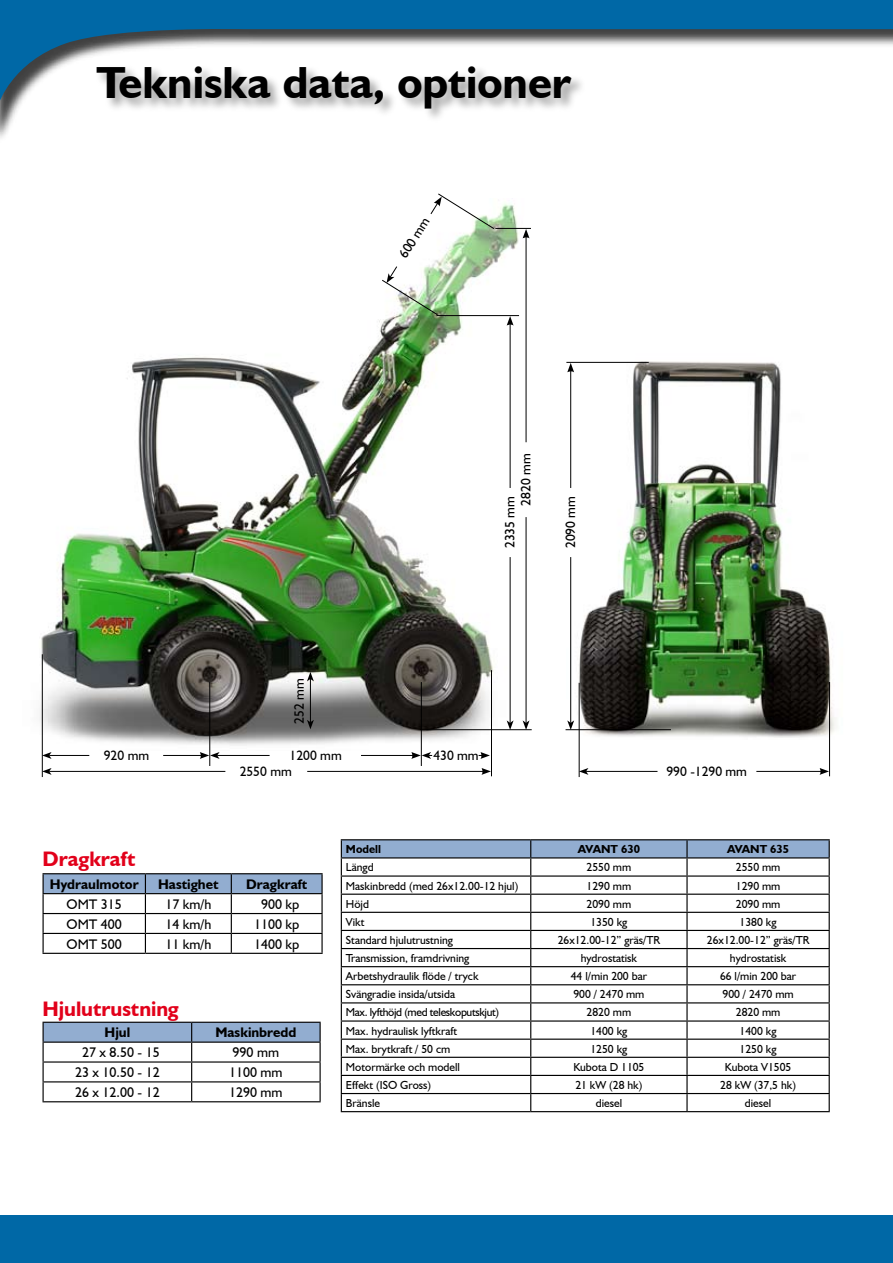
<style>
.page{position:relative;width:893px;height:1263px;background:#fff}
.page>*{position:absolute;margin:0;border:0;box-sizing:border-box;transform-origin:0 0}
.t1{font:700 45px "Humanist 521 BT";color:#000}
.t2{font:700 21px "Humanist 521 BT";color:#e2001a}
.t3{font:13.95px "Humanist 521 BT";color:#000}
.t4{font:700 13.95px "Humanist 521 BT";color:#000}
.t5{font:13.5px "Humanist 521 BT";color:#000}
.t6{font:11.55px "Humanist 521 BT";color:#000}
.t7{font:11.55px "Humanist 521 BT";letter-spacing:-.03em;color:#000}
.t8{font:700 11.55px "Humanist 521 BT";color:#000}
</style>
<div class="page">
<img style="left:39px;top:203px;width:487px;height:547px">
<div style="left:0;top:1215px;width:893px;height:48px;background:#0068a6"></div>
<hr style="left:341px;top:839px;width:190px;height:1px;background:#000">
<hr style="left:531px;top:839px;width:156px;height:1px;background:#000">
<hr style="left:687px;top:839px;width:143px;height:1px;background:#000">
<svg style="left:341px;top:840px;width:489px;height:271px"></svg>
<hr style="left:341px;top:1111px;width:190px;height:1px;background:#000">
<hr style="left:531px;top:1111px;width:156px;height:1px;background:#000">
<hr style="left:687px;top:1111px;width:143px;height:1px;background:#000">
<hr style="left:43px;top:873px;width:102px;height:1px;background:#000">
<hr style="left:145px;top:873px;width:86px;height:1px;background:#000">
<hr style="left:231px;top:873px;width:92px;height:1px;background:#000">
<svg style="left:43px;top:874px;width:280px;height:79px"></svg>
<hr style="left:43px;top:953px;width:102px;height:1px;background:#000">
<hr style="left:145px;top:953px;width:86px;height:1px;background:#000">
<hr style="left:231px;top:953px;width:92px;height:1px;background:#000">
<svg style="left:43px;top:1022px;width:278px;height:79px"></svg>
<hr style="left:43px;top:1101px;width:149px;height:1px;background:#000">
<hr style="left:192px;top:1101px;width:129px;height:1px;background:#000">
<img style="left:567px;top:361px;width:268px;height:378px">
<hr style="left:579px;top:683px;width:1px;height:94px;background:#000">
<hr style="left:829px;top:682px;width:1px;height:94px;background:#000">
<hr style="left:586px;top:771px;width:71px;height:1px;background:#000">
<svg style="left:579px;top:768px;width:9px;height:7px"></svg>
<hr style="left:756px;top:771px;width:66px;height:1px;background:#000">
<svg style="left:819px;top:768px;width:10px;height:7px"></svg>
<hr style="left:42px;top:654px;width:1px;height:123px;background:#000">
<hr style="left:491px;top:670px;width:1px;height:106px;background:#000">
<hr style="left:49px;top:771px;width:176px;height:1px;background:#000">
<svg style="left:42px;top:768px;width:10px;height:7px"></svg>
<hr style="left:307px;top:771px;width:177px;height:1px;background:#000">
<svg style="left:481px;top:768px;width:10px;height:7px"></svg>
<hr style="left:49px;top:755px;width:40px;height:1px;background:#000">
<svg style="left:42px;top:752px;width:10px;height:7px"></svg>
<hr style="left:163px;top:755px;width:39px;height:1px;background:#000">
<hr style="left:209px;top:682px;width:1px;height:84px;background:#000">
<hr style="left:421px;top:682px;width:1px;height:84px;background:#000">
<hr style="left:217px;top:755px;width:53px;height:1px;background:#000">
<svg style="left:200px;top:752px;width:20px;height:7px"></svg>
<hr style="left:361px;top:755px;width:53px;height:1px;background:#000">
<svg style="left:411px;top:752px;width:21px;height:7px"></svg>
<svg style="left:479px;top:752px;width:11px;height:7px"></svg>
<hr style="left:426px;top:729px;width:106px;height:1px;background:#000">
<hr style="left:495px;top:228px;width:36px;height:1px;background:#000">
<hr style="left:526px;top:517px;width:1px;height:206px;background:#000">
<svg style="left:523px;top:720px;width:6px;height:10px"></svg>
<hr style="left:526px;top:236px;width:1px;height:206px;background:#000">
<svg style="left:523px;top:229px;width:6px;height:9px"></svg>
<hr style="left:510px;top:557px;width:1px;height:166px;background:#000">
<svg style="left:507px;top:720px;width:7px;height:10px"></svg>
<hr style="left:510px;top:323px;width:1px;height:165px;background:#000">
<svg style="left:507px;top:316px;width:7px;height:10px"></svg>
<hr style="left:437px;top:315px;width:82px;height:1px;background:#000">
<hr style="left:566px;top:729px;width:105px;height:1px;background:#000">
<hr style="left:570px;top:557px;width:1px;height:166px;background:#000">
<svg style="left:567px;top:720px;width:7px;height:10px"></svg>
<hr style="left:570px;top:370px;width:1px;height:118px;background:#000">
<svg style="left:567px;top:363px;width:7px;height:9px"></svg>
<hr style="left:566px;top:362px;width:83px;height:1px;background:#000">
<hr style="left:310px;top:679px;width:1px;height:43px;background:#000">
<svg style="left:307px;top:672px;width:7px;height:9px"></svg>
<svg style="left:307px;top:720px;width:7px;height:9px"></svg>
<svg style="left:381px;top:266px;width:57px;height:49px"></svg>
<svg style="left:430px;top:193px;width:65px;height:37px"></svg>
<svg style="left:0;top:0;width:893px;height:126px"></svg>
<div style="left:94px;top:64px;width:493px;height:60px;background:#000;opacity:.4"></div>
<h1 class="t1" style="left:97px;top:55px;width:476px">Tekniska data, optioner</h1>
<p class="t5" style="left:395px;top:252px;width:47px;rotate:-58deg">600 mm</p>
<p class="t5" style="left:518px;top:506px;width:54px;rotate:-90deg">2820 mm</p>
<p class="t5" style="left:502px;top:548px;width:54px;rotate:-90deg">2335 mm</p>
<p class="t5" style="left:562px;top:548px;width:54px;rotate:-90deg">2090 mm</p>
<p class="t5" style="left:291px;top:724px;width:47px;rotate:-90deg">252 mm</p>
<p class="t5" style="left:104px;top:747px;width:47px">920 mm</p>
<p class="t5" style="left:290px;top:747px;width:54px">1200 mm</p>
<p class="t5" style="left:433px;top:747px;width:47px">430 mm</p>
<p class="t5" style="left:240px;top:763px;width:54px">2550 mm</p>
<p class="t5" style="left:666px;top:763px;width:82px">990 -1290 mm</p>
<h2 class="t2" style="left:43px;top:846px;width:94px">Dragkraft</h2>
<p class="t4" style="left:50px;top:875px;width:90px">Hydraulmotor</p>
<p class="t4" style="left:158px;top:875px;width:62px">Hastighet</p>
<p class="t4" style="left:246px;top:875px;width:63px">Dragkraft</p>
<p class="t3" style="left:67px;top:895px;width:57px">OMT 315</p>
<p class="t3" style="left:165px;top:895px;width:48px">17 km/h</p>
<p class="t3" style="left:261px;top:895px;width:40px">900 kp</p>
<p class="t3" style="left:67px;top:915px;width:57px">OMT 400</p>
<p class="t3" style="left:165px;top:915px;width:48px">14 km/h</p>
<p class="t3" style="left:254px;top:915px;width:47px">1100 kp</p>
<p class="t3" style="left:67px;top:935px;width:57px">OMT 500</p>
<p class="t3" style="left:165px;top:935px;width:48px">11 km/h</p>
<p class="t3" style="left:254px;top:935px;width:47px">1400 kp</p>
<h2 class="t2" style="left:43px;top:995px;width:138px">Hjulutrustning</h2>
<p class="t4" style="left:105px;top:1024px;width:27px">Hjul</p>
<p class="t4" style="left:215px;top:1024px;width:82px">Maskinbredd</p>
<p class="t3" style="left:82px;top:1044px;width:79px">27 x 8.50 - 15</p>
<p class="t3" style="left:233px;top:1044px;width:48px">990 mm</p>
<p class="t3" style="left:75px;top:1064px;width:86px">23 x 10.50 - 12</p>
<p class="t3" style="left:229px;top:1064px;width:55px">1100 mm</p>
<p class="t3" style="left:75px;top:1084px;width:86px">26 x 12.00 - 12</p>
<p class="t3" style="left:229px;top:1084px;width:55px">1290 mm</p>
<p class="t8" style="left:346px;top:842px;width:37px">Modell</p>
<p class="t8" style="left:578px;top:842px;width:64px">AVANT 630</p>
<p class="t8" style="left:727px;top:842px;width:64px">AVANT 635</p>
<p class="t6" style="left:346px;top:860px;width:29px">Längd</p>
<p class="t6" style="left:587px;top:860px;width:46px">2550 mm</p>
<p class="t6" style="left:736px;top:860px;width:46px">2550 mm</p>
<p class="t6" style="left:346px;top:878px;width:174px">Maskinbredd (med 26x12.00-12 hjul)</p>
<p class="t6" style="left:587px;top:878px;width:46px">1290 mm</p>
<p class="t6" style="left:736px;top:878px;width:46px">1290 mm</p>
<p class="t6" style="left:346px;top:896px;width:25px">Höjd</p>
<p class="t6" style="left:587px;top:896px;width:46px">2090 mm</p>
<p class="t6" style="left:736px;top:896px;width:46px">2090 mm</p>
<p class="t6" style="left:346px;top:915px;width:20px">Vikt</p>
<p class="t6" style="left:590px;top:915px;width:38px">1350 kg</p>
<p class="t6" style="left:740px;top:915px;width:38px">1380 kg</p>
<p class="t6" style="left:346px;top:933px;width:109px">Standard hjulutrustning</p>
<p class="t6" style="left:558px;top:933px;width:104px">26x12.00-12” gräs/TR</p>
<p class="t6" style="left:707px;top:933px;width:104px">26x12.00-12” gräs/TR</p>
<p class="t6" style="left:346px;top:951px;width:125px">Transmission, framdrivning</p>
<p class="t6" style="left:581px;top:951px;width:58px">hydrostatisk</p>
<p class="t6" style="left:730px;top:951px;width:58px">hydrostatisk</p>
<p class="t6" style="left:346px;top:969px;width:134px">Arbetshydraulik flöde / tryck</p>
<p class="t6" style="left:571px;top:969px;width:78px">44 l/min 200 bar</p>
<p class="t6" style="left:720px;top:969px;width:78px">66 l/min 200 bar</p>
<p class="t6" style="left:346px;top:987px;width:111px">Svängradie insida/utsida</p>
<p class="t6" style="left:573px;top:987px;width:73px">900 / 2470 mm</p>
<p class="t6" style="left:723px;top:987px;width:73px">900 / 2470 mm</p>
<p class="t7" style="left:346px;top:1005px;width:155px">Max. lyfthöjd (med teleskoputskjut)</p>
<p class="t6" style="left:587px;top:1005px;width:46px">2820 mm</p>
<p class="t6" style="left:736px;top:1005px;width:46px">2820 mm</p>
<p class="t6" style="left:346px;top:1023px;width:113px">Max. hydraulisk lyftkraft</p>
<p class="t6" style="left:590px;top:1023px;width:38px">1400 kg</p>
<p class="t6" style="left:740px;top:1023px;width:38px">1400 kg</p>
<p class="t6" style="left:346px;top:1041px;width:106px">Max. brytkraft / 50 cm</p>
<p class="t6" style="left:590px;top:1041px;width:38px">1250 kg</p>
<p class="t6" style="left:740px;top:1041px;width:38px">1250 kg</p>
<p class="t6" style="left:346px;top:1060px;width:116px">Motormärke och modell</p>
<p class="t6" style="left:573px;top:1060px;width:73px">Kubota D 1105</p>
<p class="t6" style="left:725px;top:1060px;width:68px">Kubota V1505</p>
<p class="t6" style="left:346px;top:1078px;width:87px">Effekt (ISO Gross)</p>
<p class="t6" style="left:575px;top:1078px;width:68px">21 kW (28 hk)</p>
<p class="t6" style="left:720px;top:1078px;width:77px">28 kW (37,5 hk)</p>
<p class="t6" style="left:346px;top:1096px;width:36px">Bränsle</p>
<p class="t6" style="left:596px;top:1096px;width:28px">diesel</p>
<p class="t6" style="left:745px;top:1096px;width:28px">diesel</p>
</div>
